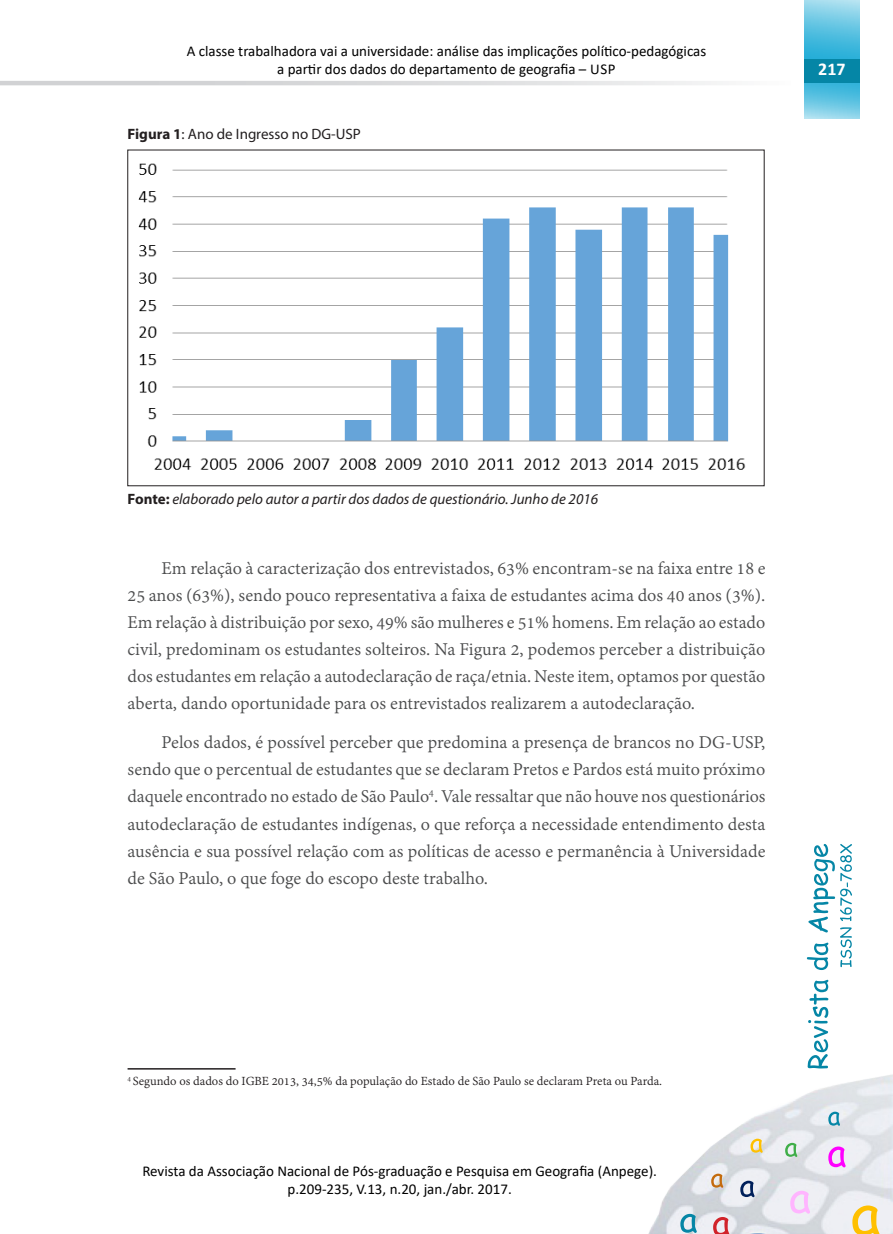
<style>
.page{position:relative;width:893px;height:1234px;background:#fff}
.page>*{position:absolute;margin:0;border:0;box-sizing:border-box;transform-origin:0 0}
.t1{font:19.5px/27px "Adobe Devanagari";color:#4b4c4d;text-align:justify}
.t2{font:700 18px "Calibri";color:#fff}
.t3{font:15px/18px "Calibri";color:#000;text-align:center}
.t4{font:italic 15px "Myriad Pro";color:#231f20}
.t5{font:15px "Myriad Pro";color:#231f20}
.t6{font:13.5px "Adobe Devanagari";color:#231f20}
.s1{font-weight:700}
.s2{font-weight:700;font-style:normal}
</style>
<div class="page">
<svg style="left:0;top:81px;width:723px;height:4px;background:#dbdcdd"></svg>
<svg style="left:804px;top:0;width:55px;height:119px;background:#63c4e2"></svg>
<div style="left:804px;top:59px;width:55px;height:24px;background:#0586a6"></div>
<img style="left:649px;top:1074px;width:244px;height:159px">
<svg style="left:750px;top:1138px;width:13px;height:14px"></svg>
<svg style="left:852px;top:1205px;width:27px;height:28px"></svg>
<svg style="left:680px;top:1213px;width:17px;height:19px"></svg>
<svg style="left:711px;top:1173px;width:12px;height:14px"></svg>
<svg style="left:828px;top:1111px;width:12px;height:14px"></svg>
<svg style="left:828px;top:1146px;width:18px;height:21px"></svg>
<svg style="left:713px;top:1216px;width:16px;height:17px"></svg>
<svg style="left:785px;top:1142px;width:12px;height:14px"></svg>
<svg style="left:740px;top:1180px;width:14px;height:16px"></svg>
<svg style="left:790px;top:1190px;width:20px;height:23px"></svg>
<svg style="left:807px;top:844px;width:45px;height:224px"></svg>
<img style="left:138px;top:163px;width:608px;height:307px">
<hr style="left:128px;top:1067px;width:108px;height:2px;background:#231f20">
<p class="t3" style="left:187px;top:42px;width:521px">A classe trabalhadora vai a universidade: análise das implicações político-pedagógicas a partir dos dados do departamento de geografia – USP</p>
<p class="t5" style="left:128px;top:125px;width:235px"><span class="s1">Figura 1</span>: Ano de Ingresso no DG-USP</p>
<p class="t2" style="left:818px;top:57px;width:29px">217</p>
<p class="t4" style="left:128px;top:489px;width:472px"><span class="s2">Fonte:</span> elaborado pelo autor a partir dos dados de questionário. Junho de 2016</p>
<p class="t1" style="left:128px;top:555px;width:639px;text-indent:34px">Em relação à caracterização dos entrevistados, 63% encontram-se na faixa entre 18 e 25 anos (63%), sendo pouco representativa a faixa de estudantes acima dos 40 anos (3%).<br>Em relação à distribuição por sexo, 49% são mulheres e 51% homens. Em relação ao estado civil, predominam os estudantes solteiros. Na Figura 2, podemos perceber a distribuição dos estudantes em relação a autodeclaração de raça/etnia. Neste item, optamos por questão aberta, dando oportunidade para os entrevistados realizarem a autodeclaração.</p>
<p class="t1" style="left:128px;top:730px;width:639px;text-indent:34px">Pelos dados, é possível perceber que predomina a presença de brancos no DG-USP, sendo que o percentual de estudantes que se declaram Pretos e Pardos está muito próximo daquele encontrado no estado de São Paulo<sup>4</sup>. Vale ressaltar que não houve nos questionários autodeclaração de estudantes indígenas, o que reforça a necessidade entendimento desta ausência e sua possível relação com as políticas de acesso e permanência à Universidade de São Paulo, o que foge do escopo deste trabalho.</p>
<p class="t6" style="left:128px;top:1073px;width:536px"><sup>4</sup> Segundo os dados do IGBE 2013, 34,5% da população do Estado de São Paulo se declaram Preta ou Parda.</p>
<p class="t3" style="left:142px;top:1161px;width:516px">Revista da Associação Nacional de Pós-graduação e Pesquisa em Geografia (Anpege). p.209-235, V.13, n.20, jan./abr. 2017.</p>
</div>
